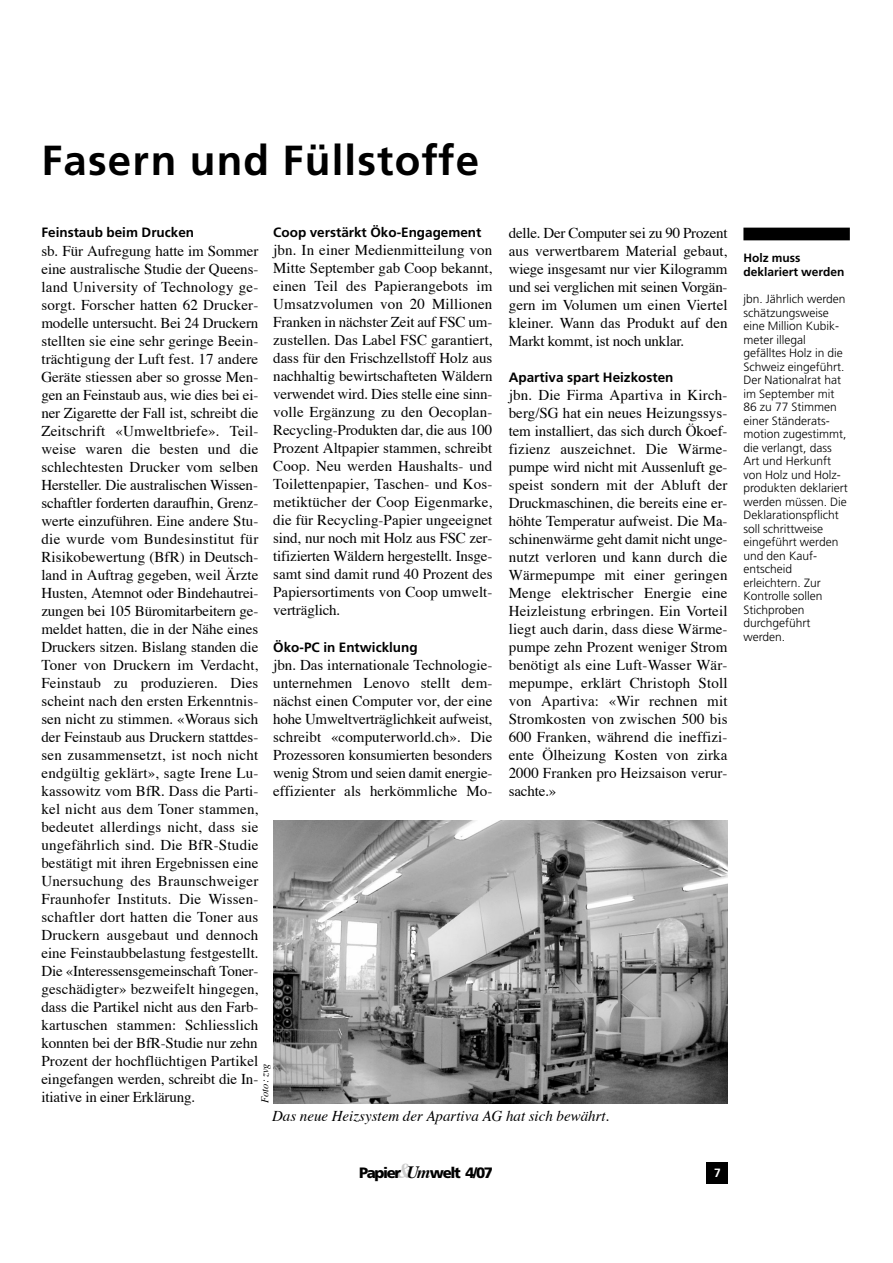
<style>
.page{position:relative;width:893px;height:1263px;background:#fff}
.page>*{position:absolute;margin:0;border:0;box-sizing:border-box;transform-origin:0 0}
.t1{font:700 42px "Frutiger";letter-spacing:.03em;color:#000}
.t2{font:15px/18px "Times";letter-spacing:.005em;color:#000;text-align:justify}
.t3{font:italic 15px "Times";color:#000}
.t4{font:900 15px "Frutiger";letter-spacing:-.09em;color:#000}
.t5{font:700 13.5px "Frutiger";color:#000}
.t6{font:300 12px/13.5px "Frutiger";color:#000}
.t7{font:700 12px/14.4px "Frutiger";color:#000}
.t8{font:700 12px "Frutiger";color:#fff}
.t9{font:italic 10.5px "Times";color:#000}
.s1{font-family:"Times";font-weight:700;font-style:italic;font-size:21px;color:#ccc}
.s2{font-family:"Times";font-weight:700;font-style:italic;font-size:17.25px}
</style>
<div class="page">
<img style="left:273px;top:821px;width:454px;height:282px">
<div style="left:743px;top:228px;width:106px;height:12px;background:#000"></div>
<div style="left:706px;top:1163px;width:22px;height:21px;background:#000"></div>
<h1 class="t1" style="left:41px;top:144px;width:439px">Fasern und Füllstoffe</h1>
<p class="t5" style="left:273px;top:227px;width:210px">Coop verstärkt Öko-Engagement</p>
<p class="t2" style="left:273px;top:243px;width:221px">jbn. In einer Medienmitteilung von Mitte September gab Coop bekannt, einen Teil des Papierangebots im Umsatzvolumen von 20 Millionen Franken in nächster Zeit auf FSC um&shy;zustellen. Das Label FSC garantiert, dass für den Frischzellstoff Holz aus nachhaltig bewirtschafteten Wäldern verwendet wird. Dies stelle eine sinn&shy;volle Ergänzung zu den Oecoplan-Recycling-Produkten dar, die aus 100<br>Prozent Altpapier stammen, schreibt Coop. Neu werden Haushalts- und Toilettenpapier, Taschen- und Kos&shy;metiktücher der Coop Eigenmarke, die für Recycling-Papier ungeeignet sind, nur noch mit Holz aus FSC zer&shy;tifizierten Wäldern hergestellt. Insge&shy;samt sind damit rund 40 Prozent des Papiersortiments von Coop umwelt&shy;verträglich.</p>
<p class="t5" style="left:273px;top:642px;width:146px">Öko-PC in Entwicklung</p>
<p class="t2" style="left:273px;top:657px;width:221px">jbn. Das internationale Technologie&shy;unternehmen Lenovo stellt dem&shy;nächst einen Computer vor, der eine hohe Umweltverträglichkeit aufweist, schreibt «computerworld.ch». Die Prozessoren konsumierten besonders wenig Strom und seien damit energie&shy;effizienter als herkömmliche Mo-</p>
<p class="t5" style="left:41px;top:227px;width:154px">Feinstaub beim Drucken</p>
<p class="t2" style="left:41px;top:243px;width:219px">sb. Für Aufregung hatte im Sommer eine australische Studie der Queens&shy;land University of Technology ge&shy;sorgt. Forscher hatten 62 Drucker&shy;modelle untersucht. Bei 24 Druckern stellten sie eine sehr geringe Beein&shy;trächtigung der Luft fest. 17 andere Geräte stiessen aber so grosse Men&shy;gen an Feinstaub aus, wie dies bei ei&shy;ner Zigarette der Fall ist, schreibt die Zeitschrift «Umweltbriefe». Teil&shy;weise waren die besten und die schlechtesten Drucker vom selben Hersteller. Die australischen Wissen&shy;schaftler forderten daraufhin, Grenz&shy;werte einzuführen. Eine andere Stu&shy;die wurde vom Bundesinstitut für Risikobewertung (BfR) in Deutsch&shy;land in Auftrag gegeben, weil Ärzte Husten, Atemnot oder Bindehautrei&shy;zungen bei 105 Büromitarbeitern ge&shy;meldet hatten, die in der Nähe eines Druckers sitzen. Bislang standen die Toner von Druckern im Verdacht, Feinstaub zu produzieren. Dies scheint nach den ersten Erkenntnis&shy;sen nicht zu stimmen. «Woraus sich der Feinstaub aus Druckern stattdes&shy;sen zusammensetzt, ist noch nicht endgültig geklärt», sagte Irene Lu&shy;kassowitz vom BfR. Dass die Parti&shy;kel nicht aus dem Toner stammen, bedeutet allerdings nicht, dass sie ungefährlich sind. Die BfR-Studie bestätigt mit ihren Ergebnissen eine Unersuchung des Braunschweiger Fraunhofer Instituts. Die Wissen&shy;schaftler dort hatten die Toner aus Druckern ausgebaut und dennoch eine Feinstaubbelastung festgestellt.<br>Die «Interessensgemeinschaft Toner&shy;geschädigter» bezweifelt hingegen, dass die Partikel nicht aus den Farb&shy;kartuschen stammen: Schliesslich konnten bei der BfR-Studie nur zehn Prozent der hochflüchtigen Partikel eingefangen werden, schreibt die In&shy;itiative in einer Erklärung.</p>
<p class="t9" style="left:261px;top:1103px;width:41px;rotate:-90deg">Foto: zvg</p>
<p class="t2" style="left:508px;top:225px;width:220px">delle. Der Computer sei zu 90 Prozent aus verwertbarem Material gebaut, wiege insgesamt nur vier Kilogramm und sei verglichen mit seinen Vorgän&shy;gern im Volumen um einen Viertel kleiner. Wann das Produkt auf den Markt kommt, ist noch unklar.</p>
<p class="t5" style="left:508px;top:372px;width:166px">Apartiva spart Heizkosten</p>
<p class="t2" style="left:508px;top:387px;width:220px">jbn. Die Firma Apartiva in Kirch&shy;berg/SG hat ein neues Heizungssys&shy;tem installiert, das sich durch Ökoef&shy;fizienz auszeichnet. Die Wärme&shy;pumpe wird nicht mit Aussenluft ge&shy;speist sondern mit der Abluft der Druckmaschinen, die bereits eine er&shy;höhte Temperatur aufweist. Die Ma&shy;schinenwärme geht damit nicht unge&shy;nutzt verloren und kann durch die Wärmepumpe mit einer geringen Menge elektrischer Energie eine Heizleistung erbringen. Ein Vorteil liegt auch darin, dass diese Wärme&shy;pumpe zehn Prozent weniger Strom benötigt als eine Luft-Wasser Wär&shy;mepumpe, erklärt Christoph Stoll von Apartiva: «Wir rechnen mit Stromkosten von zwischen 500 bis 600 Franken, während die ineffizi&shy;ente Ölheizung Kosten von zirka 2000 Franken pro Heizsaison verur&shy;sachte.»</p>
<p class="t3" style="left:272px;top:1110px;width:339px">Das neue Heizsystem der Apartiva AG hat sich bewährt.</p>
<p class="t7" style="left:743px;top:251px;width:102px">Holz muss deklariert werden</p>
<p class="t6" style="left:743px;top:293px;width:106px">jbn. Jährlich werden schätzungsweise eine Million Kubik&shy;meter illegal gefälltes Holz in die<br>Schweiz eingeführt.<br>Der Nationalrat hat im September mit<br>86 zu 77 Stimmen einer Ständerats&shy;motion zugestimmt, die verlangt, dass<br>Art und Herkunft von Holz und Holz&shy;produkten deklariert werden müssen. Die<br>Deklarationspflicht soll schrittweise eingeführt werden und den Kauf&shy;entscheid erleichtern. Zur<br>Kontrolle sollen<br>Stichproben durchgeführt werden.</p>
<p class="t4" style="left:359px;top:1166px;width:135px">Papier<span class="s1">&amp;</span><span class="s2">Um</span>welt 4/07</p>
<p class="t8" style="left:714px;top:1168px;width:8px">7</p>
</div>
